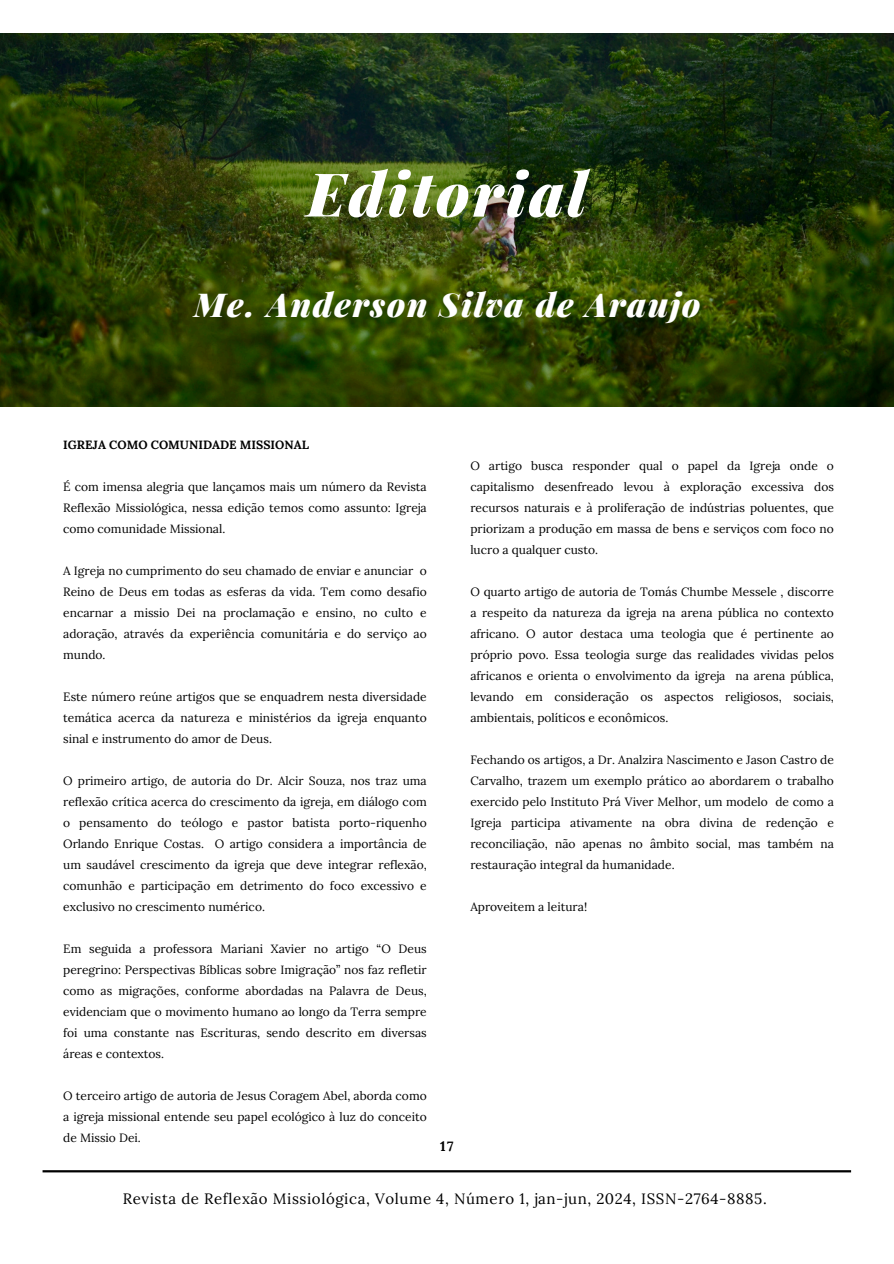
<style>
.page{position:relative;width:894px;height:1264px;background:#fff}
.page>*{position:absolute;margin:0;border:0;box-sizing:border-box;transform-origin:0 0}
.t1{font:italic 900 60.3px "Playfair Display";letter-spacing:.05em;color:#fff}
.t2{font:italic 900 33px "Playfair Display";letter-spacing:.05em;color:#fff}
.t3{font:15px "Lora";letter-spacing:.04em;color:#000}
.t4{font:700 13.65px "Lora";color:#000}
.t5{font:12px/21px "Lora";color:#000;text-align:justify}
.t6{font:700 12px "Lora";color:#000}
</style>
<div class="page">
<img style="left:0;top:33px;width:893px;height:374px">
<hr style="left:43px;top:1170px;width:807px;height:2px;background:#000">
<h1 class="t1" style="left:307px;top:151px;width:281px">Editorial</h1>
<h2 class="t2" style="left:194px;top:281px;width:508px">Me. Anderson Silva de Araujo</h2>
<p class="t6" style="left:63px;top:436px;width:247px">IGREJA COMO COMUNIDADE MISSIONAL</p>
<p class="t5" style="left:63px;top:476px;width:365px">É com imensa alegria que lançamos mais um número da Revista Reflexão Missiológica, nessa edição temos como assunto: Igreja como comunidade Missional.</p>
<p class="t5" style="left:63px;top:560px;width:365px">A Igreja no cumprimento do seu chamado de enviar e anunciar o Reino de Deus em todas as esferas da vida. Tem como desafio encarnar a missio Dei na proclamação e ensino, no culto e adoração, através da experiência comunitária e do serviço ao mundo.</p>
<p class="t5" style="left:63px;top:686px;width:365px">Este número reúne artigos que se enquadrem nesta diversidade temática acerca da natureza e ministérios da igreja enquanto sinal e instrumento do amor de Deus.</p>
<p class="t5" style="left:63px;top:770px;width:365px">O primeiro artigo, de autoria do Dr. Alcir Souza, nos traz uma reflexão crítica acerca do crescimento da igreja, em diálogo com o pensamento do teólogo e pastor batista porto-riquenho Orlando Enrique Costas. O artigo considera a importância de um saudável crescimento da igreja que deve integrar reflexão, comunhão e participação em detrimento do foco excessivo e exclusivo no crescimento numérico.</p>
<p class="t5" style="left:63px;top:938px;width:365px">Em seguida a professora Mariani Xavier no artigo “O Deus peregrino: Perspectivas Bíblicas sobre Imigração” nos faz refletir como as migrações, conforme abordadas na Palavra de Deus, evidenciam que o movimento humano ao longo da Terra sempre foi uma constante nas Escrituras, sendo descrito em diversas áreas e contextos.</p>
<p class="t5" style="left:63px;top:1085px;width:365px">O terceiro artigo de autoria de Jesus Coragem Abel, aborda como a igreja missional entende seu papel ecológico à luz do conceito de Missio Dei.</p>
<p class="t4" style="left:440px;top:1137px;width:15px">17</p>
<p class="t5" style="left:470px;top:455px;width:365px">O artigo busca responder qual o papel da Igreja onde o capitalismo desenfreado levou à exploração excessiva dos recursos naturais e à proliferação de indústrias poluentes, que priorizam a produção em massa de bens e serviços com foco no lucro a qualquer custo.</p>
<p class="t5" style="left:470px;top:581px;width:365px">O quarto artigo de autoria de Tomás Chumbe Messele , discorre a respeito da natureza da igreja na arena pública no contexto africano. O autor destaca uma teologia que é pertinente ao próprio povo. Essa teologia surge das realidades vividas pelos africanos e orienta o envolvimento da igreja na arena pública, levando em consideração os aspectos religiosos, sociais, ambientais, políticos e econômicos.</p>
<p class="t5" style="left:470px;top:749px;width:365px">Fechando os artigos, a Dr. Analzira Nascimento e Jason Castro de Carvalho, trazem um exemplo prático ao abordarem o trabalho exercido pelo Instituto Prá Viver Melhor, um modelo de como a Igreja participa ativamente na obra divina de redenção e reconciliação, não apenas no âmbito social, mas também na restauração integral da humanidade.</p>
<h3 class="t5" style="left:470px;top:896px;width:118px">Aproveitem a leitura!</h3>
<h4 class="t3" style="left:123px;top:1189px;width:645px">Revista de Reflexão Missiológica, Volume 4, Número 1, jan-jun, 2024, ISSN-2764-8885.</h4>
</div>
